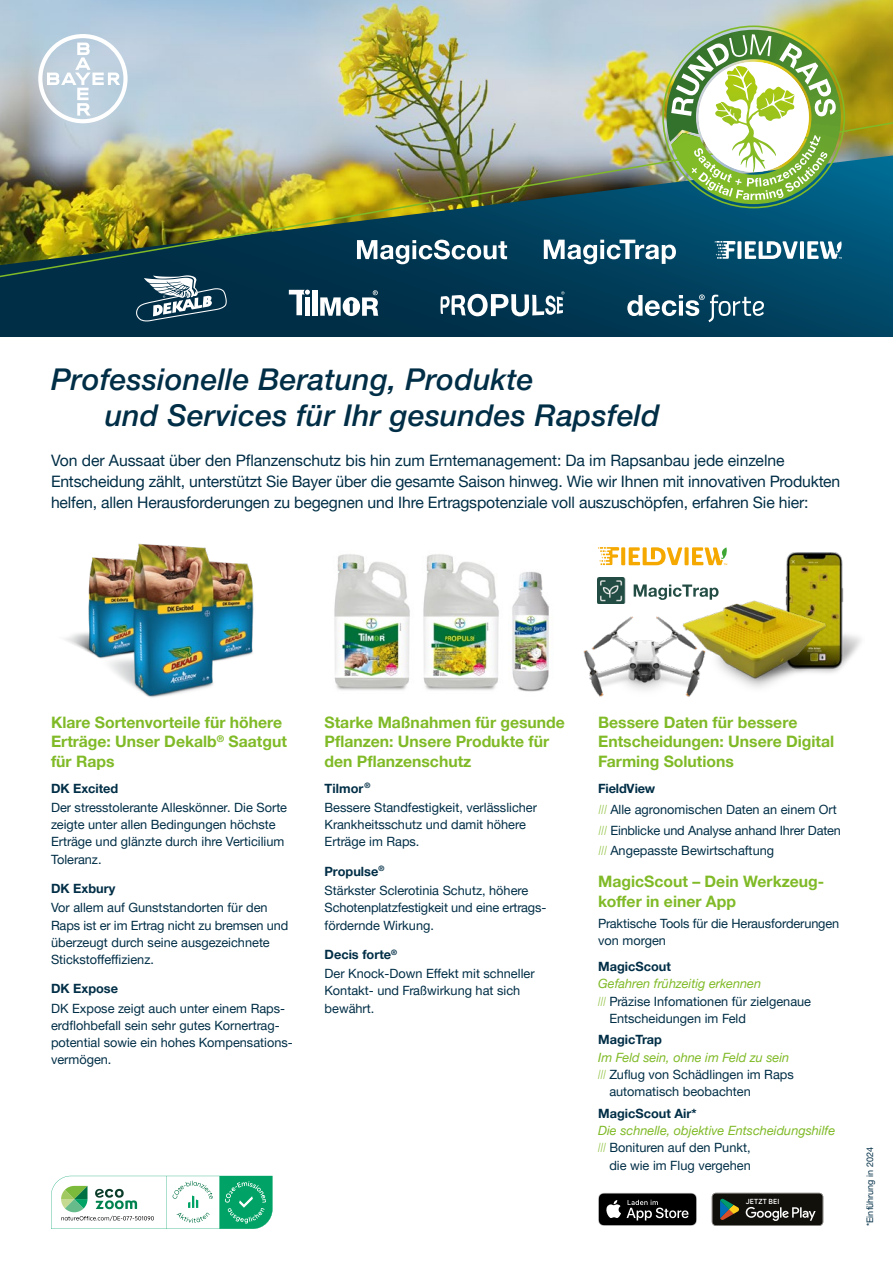
<style>
.page{position:relative;width:893px;height:1263px;background:#fff}
.page>*{position:absolute;margin:0;border:0;box-sizing:border-box;transform-origin:0 0}
.t1{font:italic 500 30px/36px "Helvetica Neue LTW1 G";letter-spacing:.01em;color:#002e46}
.t2{font:15.75px/21px "Helvetica Neue LTW1 G";letter-spacing:-.01em;color:#002e46}
.t3{font:700 15.75px/19.5px "Helvetica Neue LTW1 G";color:#80ba27}
.t4{font:12.75px/17.2px "Helvetica Neue LTW1 G";color:#002e46}
.t5{font:italic 12.75px "Helvetica Neue LTW1 G";color:#80ba27}
.t6{font:700 12.75px "Helvetica Neue LTW1 G";color:#002e46}
.t7{font:9px "Helvetica Neue LTW1 G";letter-spacing:.005em;color:#002e46}
.t8{font:500 7.2px "Google Sans";letter-spacing:.025em;color:#fff}
.s1{font-weight:700}
.s2{font-weight:100;font-style:italic;color:#80ba27}
</style>
<div class="page">
<img style="left:0;top:0;width:893px;height:119px">
<svg style="left:0;top:280px;width:893px;height:57px;background:#003650"></svg>
<img style="left:0;top:119px;width:893px;height:161px">
<img style="left:666px;top:30px;width:175px;height:174px">
<svg style="left:136px;top:275px;width:91px;height:46px"></svg>
<div style="left:312px;top:290px;width:5px;height:26px;background:#fff"></div>
<svg style="left:320px;top:290px;width:58px;height:26px"></svg>
<svg style="left:289px;top:290px;width:21px;height:25px"></svg>
<svg style="left:440px;top:291px;width:124px;height:25px"></svg>
<svg style="left:627px;top:294px;width:137px;height:28px"></svg>
<svg style="left:737px;top:241px;width:4px;height:18px"></svg>
<hr style="left:800px;top:241px;width:4px;height:18px;background:#fff">
<svg style="left:745px;top:241px;width:53px;height:18px"></svg>
<svg style="left:715px;top:241px;width:20px;height:18px"></svg>
<svg style="left:807px;top:241px;width:35px;height:18px"></svg>
<svg style="left:544px;top:240px;width:132px;height:24px"></svg>
<svg style="left:357px;top:240px;width:150px;height:24px"></svg>
<svg style="left:38px;top:34px;width:90px;height:89px"></svg>
<img style="left:508px;top:572px;width:42px;height:120px">
<img style="left:334px;top:554px;width:165px;height:136px">
<img style="left:65px;top:543px;width:189px;height:155px">
<svg style="left:598px;top:1193px;width:99px;height:33px;background:#303030"></svg>
<svg style="left:711px;top:1192px;width:113px;height:31px"></svg>
<svg style="left:712px;top:1193px;width:111px;height:33px;background:#31312b"></svg>
<img style="left:785px;top:553px;width:76px;height:118px">
<img style="left:718px;top:600px;width:119px;height:88px">
<svg style="left:621px;top:547px;width:4px;height:18px"></svg>
<svg style="left:685px;top:547px;width:4px;height:18px"></svg>
<svg style="left:629px;top:547px;width:53px;height:18px"></svg>
<svg style="left:598px;top:547px;width:21px;height:18px"></svg>
<svg style="left:692px;top:547px;width:35px;height:18px"></svg>
<img style="left:598px;top:577px;width:27px;height:27px">
<svg style="left:634px;top:584px;width:85px;height:16px"></svg>
<img style="left:583px;top:612px;width:135px;height:85px">
<svg style="left:51px;top:1176px;width:222px;height:53px"></svg>
<h1 class="t1" style="left:105px;top:362px;width:556px;text-indent:-54px">Professionelle Beratung, Produkte<br>und Services für Ihr gesundes Rapsfeld</h1>
<p class="t2" style="left:51px;top:450px;width:791px">Von der Aussaat über den Pflanzenschutz bis hin zum Erntemanagement: Da im Rapsanbau jede einzelne<br>Entscheidung zählt, unterstützt Sie Bayer über die gesamte Saison hinweg. Wie wir Ihnen mit innovativen Produkten helfen, allen Herausforderungen zu begegnen und Ihre Ertragspotenziale voll auszuschöpfen, erfahren Sie hier:</p>
<p class="t3" style="left:51px;top:712px;width:237px">Klare Sortenvorteile für höhere<br>Erträge: Unser Dekalb<sup>®</sup> Saatgut für Raps</p>
<p class="t6" style="left:51px;top:780px;width:69px">DK Excited</p>
<p class="t4" style="left:51px;top:799px;width:238px">Der stresstolerante Alleskönner. Die Sorte zeigte unter allen Bedingungen höchste Erträge und glänzte durch ihre Verticilium Toleranz.</p>
<p class="t6" style="left:51px;top:880px;width:66px">DK Exbury</p>
<p class="t4" style="left:51px;top:899px;width:239px">Vor allem auf Gunststandorten für den Raps ist er im Ertrag nicht zu bremsen und überzeugt durch seine ausgezeichnete Stickstoffeffizienz.</p>
<p class="t6" style="left:51px;top:981px;width:69px">DK Expose</p>
<p class="t4" style="left:51px;top:999px;width:243px">DK Expose zeigt auch unter einem Raps&shy;erdflohbefall sein sehr gutes Kornertrag&shy;potential sowie ein hohes Kompensations&shy;vermögen.</p>
<p class="t3" style="left:325px;top:712px;width:242px">Starke Maßnahmen für gesunde<br>Pflanzen: Unsere Produkte für den Pflanzenschutz</p>
<p class="t4" style="left:325px;top:778px;width:214px;line-height:19.4px"><span class="s1">Tilmor</span><sup>®<br></sup>Bessere Standfestigkeit, verlässlicher</p>
<p class="t4" style="left:325px;top:816px;width:203px">Krankheitsschutz und damit höhere<br>Erträge im Raps.</p>
<p class="t4" style="left:325px;top:861px;width:205px;line-height:19.4px"><span class="s1">Propulse</span><sup>®<br></sup>Stärkster Sclerotinia Schutz, höhere</p>
<p class="t4" style="left:325px;top:899px;width:223px">Schotenplatzfestigkeit und eine ertrags&shy;fördernde Wirkung.</p>
<p class="t4" style="left:325px;top:944px;width:211px;line-height:19.4px"><span class="s1">Decis forte</span><sup>®<br></sup>Der Knock-Down Effekt mit schneller</p>
<p class="t4" style="left:325px;top:982px;width:197px">Kontakt- und Fraßwirkung hat sich bewährt.</p>
<p class="t3" style="left:598px;top:712px;width:238px">Bessere Daten für bessere<br>Entscheidungen: Unsere Digital<br>Farming Solutions</p>
<p class="t4" style="left:598px;top:777px;width:244px;line-height:20.9px"><span class="s1">FieldView<br></span><span class="s2">III</span> Alle agronomischen Daten an einem Ort<br><span class="s2">III</span> Einblicke und Analyse anhand Ihrer Daten<br><span class="s2">III</span> Angepasste Bewirtschaftung</p>
<p class="t3" style="left:598px;top:872px;width:227px">MagicScout – Dein Werkzeug&shy;koffer in einer App</p>
<p class="t4" style="left:598px;top:915px;width:243px">Praktische Tools für die Herausforderungen von morgen</p>
<p class="t6" style="left:598px;top:959px;width:74px">MagicScout</p>
<p class="t5" style="left:598px;top:976px;width:165px">Gefahren frühzeitig erkennen</p>
<p class="t4" style="left:598px;top:992px;width:214px"><span class="s2">III</span> Präzise Infomationen für zielgenaue</p>
<p class="t4" style="left:609px;top:1010px;width:138px">Entscheidungen im Feld</p>
<p class="t6" style="left:598px;top:1032px;width:65px">MagicTrap</p>
<p class="t5" style="left:598px;top:1049px;width:193px">Im Feld sein, ohne im Feld zu sein</p>
<p class="t4" style="left:598px;top:1066px;width:197px"><span class="s2">III</span> Zuflug von Schädlingen im Raps</p>
<p class="t4" style="left:609px;top:1083px;width:143px">automatisch beobachten</p>
<p class="t6" style="left:598px;top:1105px;width:100px">MagicScout Air*</p>
<p class="t5" style="left:598px;top:1122px;width:239px">Die schnelle, objektive Entscheidungshilfe</p>
<p class="t4" style="left:598px;top:1139px;width:154px"><span class="s2">III</span> Bonituren auf den Punkt,</p>
<p class="t4" style="left:609px;top:1156px;width:143px">die wie im Flug vergehen</p>
<p class="t8" style="left:746px;top:1196px;width:35px">JETZT BEI</p>
<p class="t7" style="left:864px;top:1226px;width:81px;rotate:-90deg">*Einführung in 2024</p>
</div>
